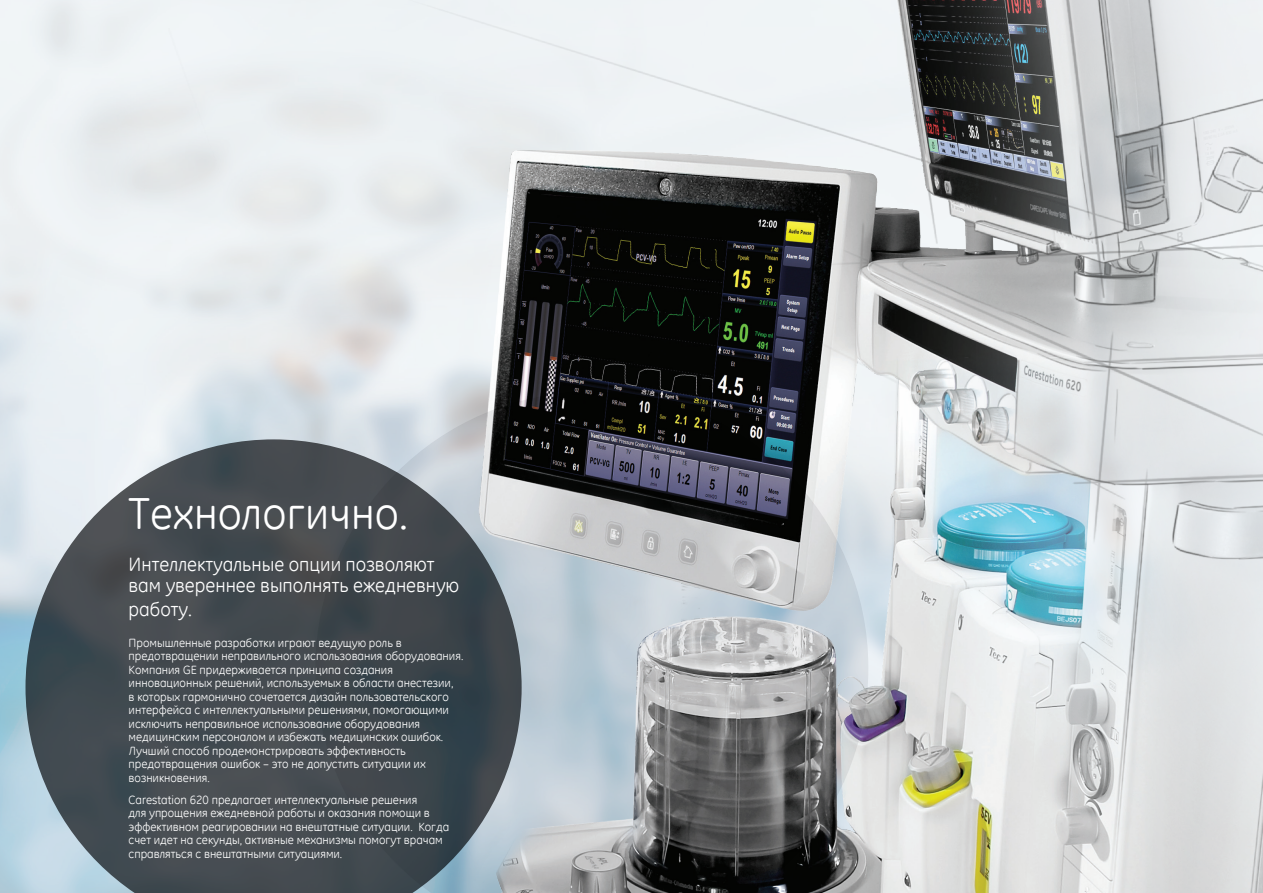
<style>
.page{position:relative;width:1263px;height:893px;background:#fff}
.page>*{position:absolute;margin:0;border:0;box-sizing:border-box;transform-origin:0 0}
._13_5pt_15-contents{font:45px "GE Inspira";color:#fff}
._13_5pt_15-contents-2{font:19.5px/21px "GE Inspira";color:#fff}
._13_5pt_15-contents-3{font:12px/13.5px "GE Inspira";color:#fff}
</style>
<div class="page">
<img style="left:0;top:0;width:103px;height:893px">
<img style="left:103px;top:0;width:1160px;height:893px">
<svg style="left:26px;top:439px;width:289px;height:454px;background:#5a6267"></svg>
<svg style="left:315px;top:392px;width:553px;height:501px;background:#7e8489"></svg>
<p class="_13_5pt_15-contents" style="left:129px;top:485px;width:281px">Технологично.</p>
<p class="_13_5pt_15-contents-2" style="left:129px;top:554px;width:332px">Интеллектуальные опции позволяют вам увереннее выполнять ежедневную</p>
<p class="_13_5pt_15-contents-2" style="left:129px;top:599px;width:65px">работу.</p>
<p class="_13_5pt_15-contents-3" style="left:129px;top:636px;width:336px">Промышленные разработки играют ведущую роль в предотвращении неправильного использования оборудования.<br>Компания GE придерживается принципа создания инновационных решений, используемых в области анестезии,<br>в которых гармонично сочетается дизайн пользовательского интерфейса с интеллектуальными решениями, помогающими исключить неправильное использование оборудования медицинским персоналом и избежать медицинских ошибок.<br>Лучший способ продемонстрировать эффективность предотвращения ошибок – это не допустить ситуации их возникновения.</p>
<p class="_13_5pt_15-contents-3" style="left:129px;top:793px;width:322px">Carestation 620 предлагает интеллектуальные решения<br>для упрощения ежедневной работы и оказания помощи в эффективном реагировании на внештатные ситуации. Когда счет идет на секунды, активные механизмы помогут врачам справляться с внештатными ситуациями.</p>
</div>
